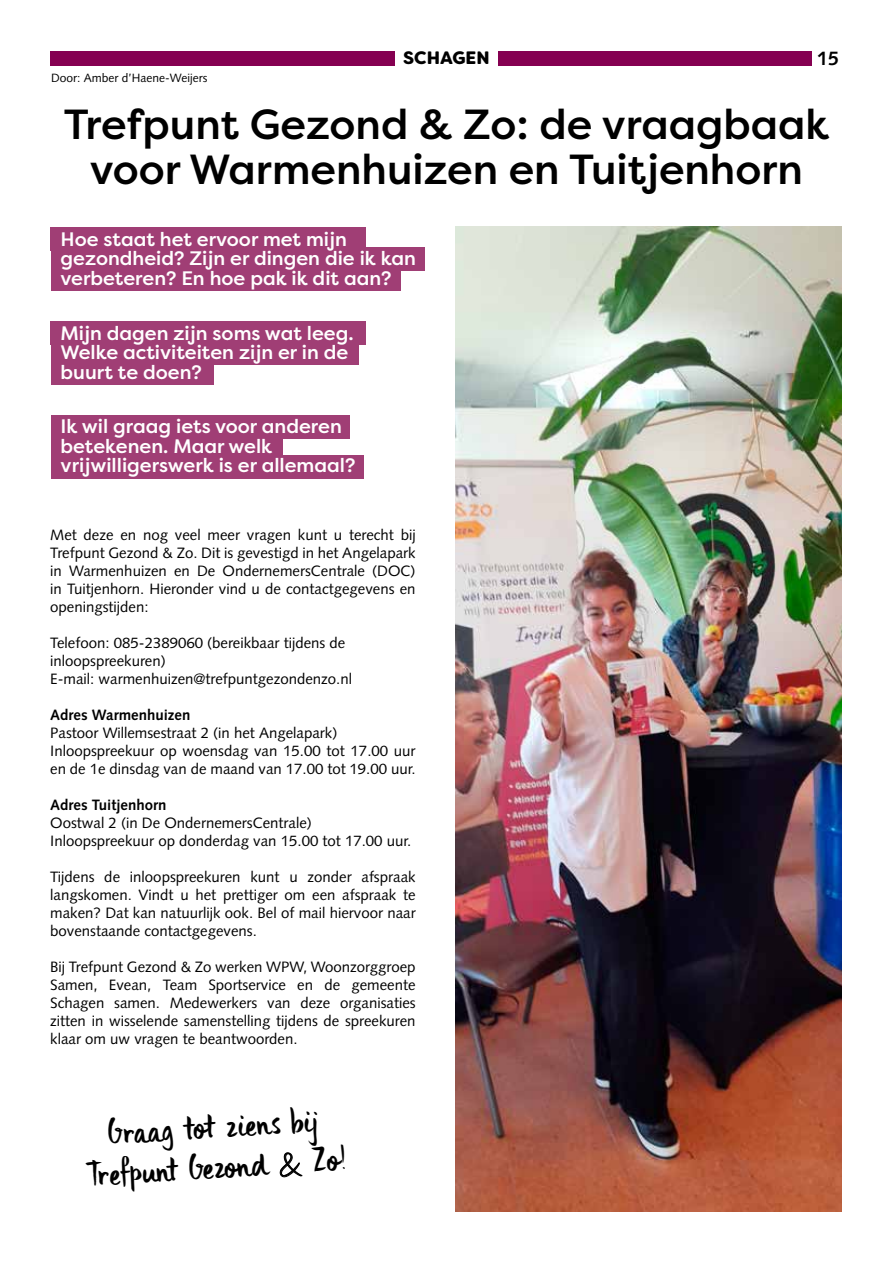
<style>
.page{position:relative;width:893px;height:1263px;background:#fff}
.page>*{position:absolute;margin:0;border:0;box-sizing:border-box;transform-origin:0 0}
.t1{font:500 42px/45px "Filson Pro";color:#000;text-align:center}
.t2{font:36.9px/40.5px "DK Uncle Edward";color:#000;text-align:center}
.t3{font:500 19.5px/19.5px "Filson Pro";color:#fff}
.t4{font:700 19.5px "Syntax LT Std";color:#000}
.t5{font:900 18px "Filson Soft";color:#000}
.t6{font:15px/18px "Syntax LT Std";color:#000;text-align:justify}
.t7{font:700 15px "Syntax LT Std";color:#000}
.t8{font:12px "Syntax LT Std";color:#000}
.s1{font-family:"Autography"}
</style>
<div class="page">
<img style="left:455px;top:227px;width:387px;height:985px">
<div style="left:50px;top:51px;width:761px;height:15px;background:#850051"></div>
<div style="left:395px;top:47px;width:102px;height:21px;background:#fff"></div>
<div style="left:51px;top:227px;width:315px;height:24px;background:#a03e75"></div>
<div style="left:51px;top:321px;width:315px;height:24px;background:#a03e75"></div>
<div style="left:51px;top:415px;width:299px;height:24px;background:#a03e75"></div>
<div style="left:51px;top:247px;width:373px;height:24px;background:#a03e75"></div>
<div style="left:51px;top:341px;width:307px;height:24px;background:#a03e75"></div>
<div style="left:51px;top:434px;width:232px;height:24px;background:#a03e75"></div>
<div style="left:51px;top:267px;width:350px;height:24px;background:#a03e75"></div>
<div style="left:51px;top:361px;width:163px;height:24px;background:#a03e75"></div>
<div style="left:51px;top:455px;width:312px;height:23px;background:#a03e75"></div>
<p class="t8" style="left:51px;top:71px;width:158px">Door: Amber d’Haene-Weijers</p>
<p class="t5" style="left:403px;top:46px;width:88px">SCHAGEN</p>
<h3 class="t4" style="left:817px;top:47px;width:23px">15</h3>
<h1 class="t1" style="left:64px;top:101px;width:767px">Trefpunt Gezond &amp; Zo: de vraagbaak voor Warmenhuizen en Tuitjenhorn</h1>
<h3 class="t3" style="left:61px;top:229px;width:357px">Hoe staat het ervoor met mijn gezondheid? Zijn er dingen die ik kan verbeteren? En hoe pak ik dit aan?</h3>
<h3 class="t3" style="left:61px;top:323px;width:294px">Mijn dagen zijn soms wat leeg.<br>Welke activiteiten zijn er in de buurt te doen?</h3>
<h3 class="t3" style="left:61px;top:416px;width:296px">Ik wil graag iets voor anderen betekenen. Maar welk vrijwilligerswerk is er allemaal?</h3>
<p class="t6" style="left:50px;top:526px;width:367px">Met deze en nog veel meer vragen kunt u terecht bij Trefpunt Gezond &amp; Zo. Dit is gevestigd in het Angelapark in Warmenhuizen en De OndernemersCentrale (DOC) in Tuitjenhorn. Hieronder vind u de contactgegevens en openingstijden:</p>
<p class="t6" style="left:50px;top:634px;width:303px;text-align:left">Telefoon: 085-2389060 (bereikbaar tijdens de inloopspreekuren)<br>E-mail: warmenhuizen@trefpuntgezondenzo.nl</p>
<p class="t7" style="left:50px;top:706px;width:142px">Adres Warmenhuizen</p>
<p class="t6" style="left:50px;top:724px;width:367px;text-align:left">Pastoor Willemsestraat 2 (in het Angelapark)<br>Inloopspreekuur op woensdag van 15.00 tot 17.00 uur en de 1e dinsdag van de maand van 17.00 tot 19.00 uur.</p>
<p class="t7" style="left:50px;top:796px;width:118px">Adres Tuitjenhorn</p>
<p class="t6" style="left:50px;top:814px;width:363px">Oostwal 2 (in De OndernemersCentrale)<br>Inloopspreekuur op donderdag van 15.00 tot 17.00 uur.</p>
<p class="t6" style="left:50px;top:868px;width:367px">Tijdens de inloopspreekuren kunt u zonder afspraak langskomen. Vindt u het prettiger om een afspraak te maken? Dat kan natuurlijk ook. Bel of mail hiervoor naar bovenstaande contactgegevens.</p>
<p class="t6" style="left:50px;top:958px;width:367px">Bij Trefpunt Gezond &amp; Zo werken WPW, Woonzorggroep Samen, Evean, Team Sportservice en de gemeente Schagen samen. Medewerkers van deze organisaties zitten in wisselende samenstelling tijdens de spreekuren klaar om uw vragen te beantwoorden.</p>
<h2 class="t2" style="left:83px;top:1115px;width:262px;rotate:-3deg">Graag tot ziens bij<br>Trefpunt Gezond <span class="s1">&amp;</span> Zo!</h2>
</div>
